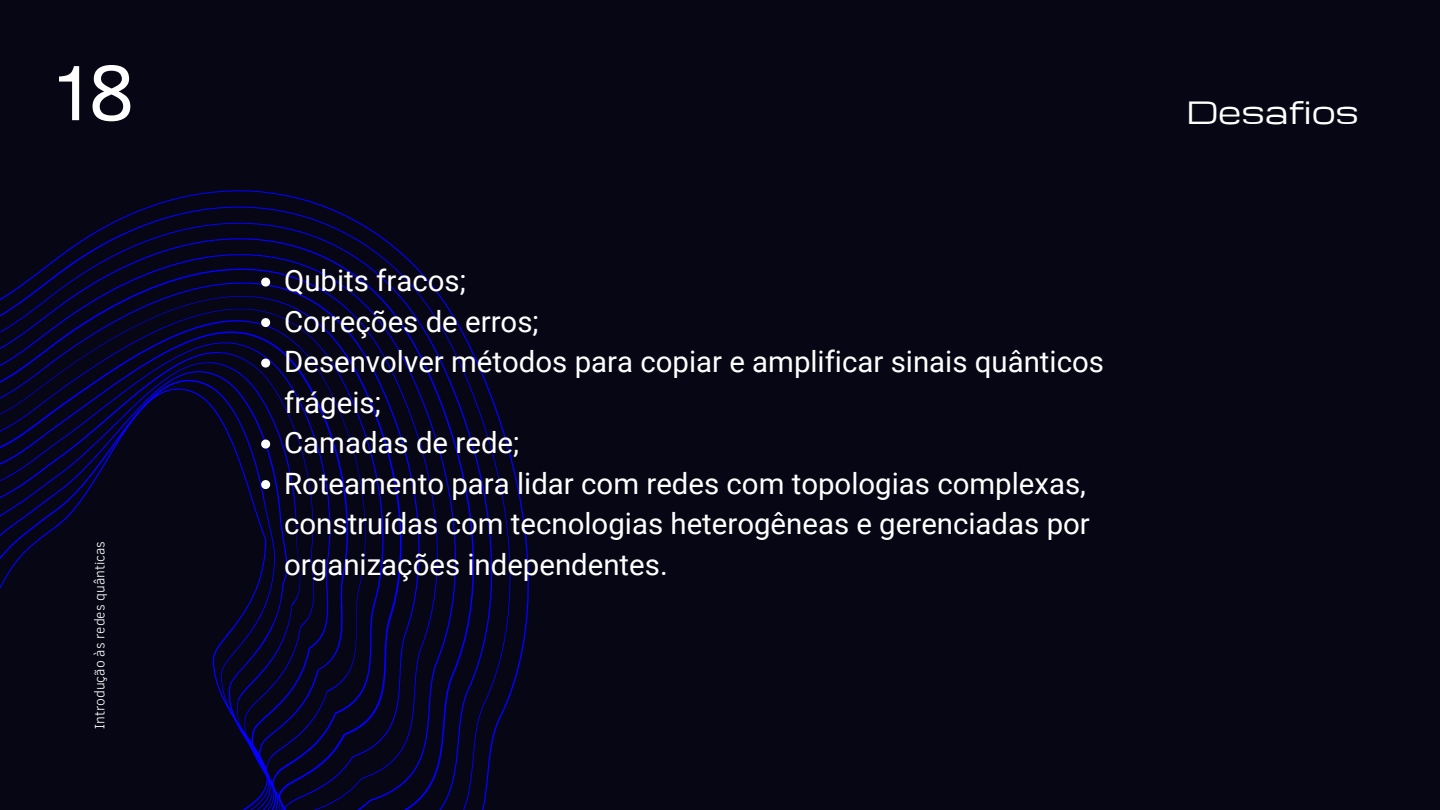
<style>
.page{position:relative;width:1440px;height:810px;background:#060614}
.page>*{position:absolute;margin:0;border:0;box-sizing:border-box;transform-origin:0 0}
.t1{font:80px "Clear Sans";color:#fff}
.t2{font:30px "Michroma";color:#fff}
.t3{font:29.4px/40.5px "Roboto";color:#fff}
.t4{font:300 14px "Clear Sans";color:#fff}
</style>
<div class="page">
<svg style="left:0;top:190px;width:529px;height:620px"></svg>
<svg style="left:261px;top:278px;width:9px;height:9px"></svg>
<svg style="left:261px;top:318px;width:9px;height:9px"></svg>
<svg style="left:261px;top:359px;width:9px;height:9px"></svg>
<svg style="left:261px;top:440px;width:9px;height:9px"></svg>
<svg style="left:261px;top:480px;width:9px;height:9px"></svg>
<h1 class="t1" style="left:48px;top:34px;width:88px">18</h1>
<p class="t4" style="left:89px;top:729px;width:190px;rotate:-90deg">Introdução às redes quânticas</p>
<p class="t3" style="left:284px;top:261px;width:821px">Qubits fracos;<br>Correções de erros;<br>Desenvolver métodos para copiar e amplificar sinais quânticos frágeis;<br>Camadas de rede;<br>Roteamento para lidar com redes com topologias complexas, construídas com tecnologias heterogêneas e gerenciadas por organizações independentes.</p>
<p class="t2" style="left:1187px;top:89px;width:174px">Desafios</p>
</div>
